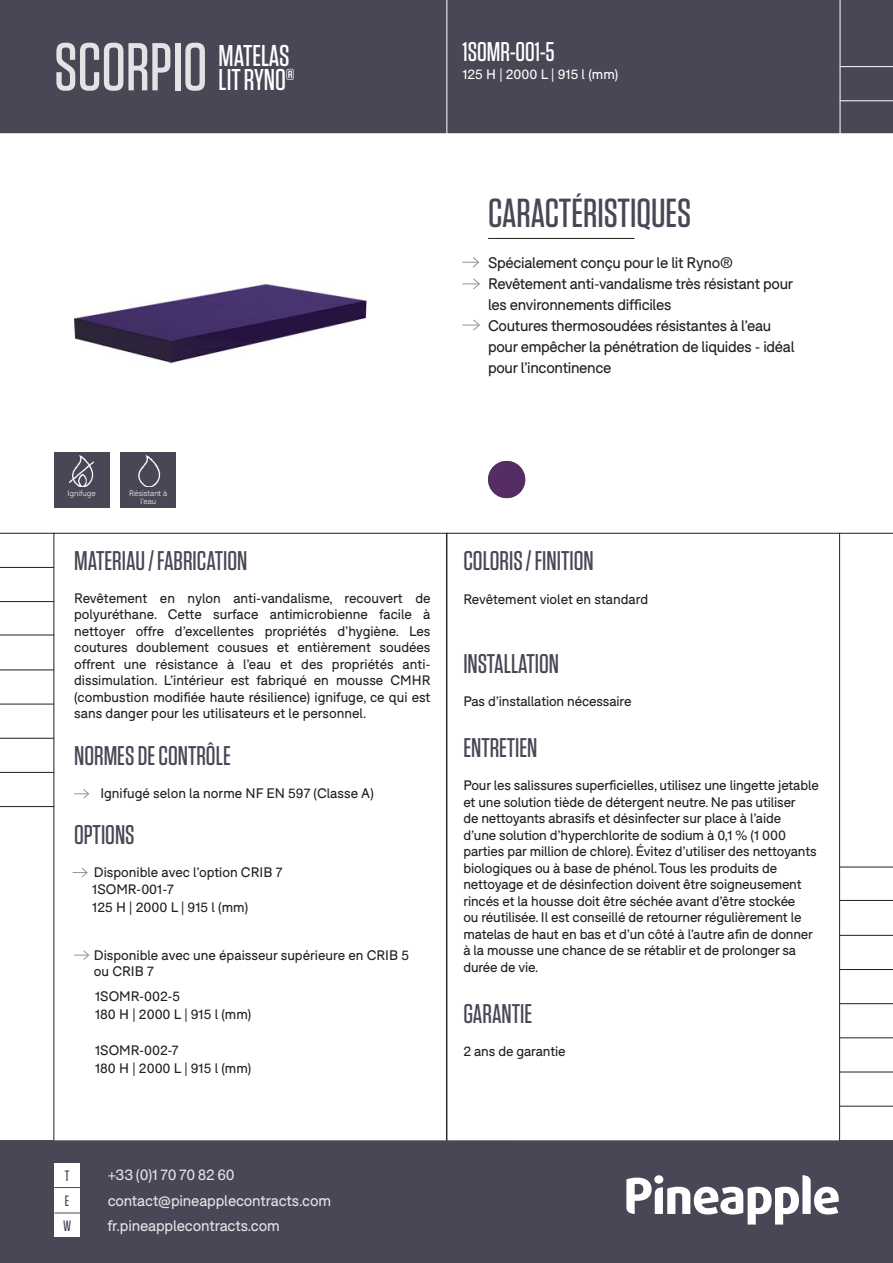
<style>
.page{position:relative;width:893px;height:1263px;background:#fff}
.page>*{position:absolute;margin:0;border:0;box-sizing:border-box;transform-origin:0 0}
.t1{font:500 67.5px "Tungsten";color:#fff}
.t2{font:500 40.5px "Tungsten";color:#4b4656}
.body_1_BLACK{font:500 30px "Tungsten";color:#fff}
.t3{font:500 27px "Tungsten";color:#4b4656}
.t4{font:500 27px "Tungsten";color:#fff}
.t5{font:15px/21px "F37 Bolton";letter-spacing:-.02em;color:#231f20}
.t6{font:15px "F37 Bolton";letter-spacing:-.01em;color:#fff}
.t7{font:500 15px "Tungsten";color:#4b4656}
.t8{font:13.5px/16.5px "F37 Bolton";letter-spacing:-.01em;color:#231f20}
.t9{font:13.5px "F37 Bolton";color:#fff}
.t10{font:300 7.8px/7.8px "F37 Bolton";color:#fff;text-align:center}
</style>
<div class="page">
<svg style="left:73px;top:868px;width:15px;height:10px"></svg>
<img style="left:74px;top:283px;width:293px;height:81px">
<div style="left:1px;top:1px;width:891px;height:131px;background:#4b4656"></div>
<div style="left:0;top:0;width:893px;height:133px;border:2px solid #4b4656"></div>
<div style="left:1px;top:1141px;width:891px;height:121px;background:#4b4656"></div>
<div style="left:0;top:1140px;width:893px;height:123px;border:2px solid #4b4656"></div>
<hr style="left:840px;top:867px;width:53px;height:1px;background:#231f20">
<hr style="left:840px;top:1003px;width:53px;height:1px;background:#231f20">
<hr style="left:840px;top:935px;width:53px;height:1px;background:#231f20">
<hr style="left:840px;top:1072px;width:53px;height:1px;background:#231f20">
<hr style="left:840px;top:1037px;width:53px;height:1px;background:#231f20">
<hr style="left:840px;top:969px;width:53px;height:1px;background:#231f20">
<hr style="left:840px;top:1106px;width:53px;height:1px;background:#231f20">
<hr style="left:840px;top:900px;width:53px;height:1px;background:#231f20">
<svg style="left:626px;top:1175px;width:213px;height:49px"></svg>
<div style="left:654px;top:1175px;width:9px;height:9px;background:#fff;border-radius:50%"></div>
<div style="left:54px;top:1162px;width:26px;height:25px;background:#fff"></div>
<div style="left:54px;top:1187px;width:26px;height:25px;background:#fff"></div>
<svg style="left:54px;top:1187px;width:26px;height:1px"></svg>
<svg style="left:462px;top:257px;width:17px;height:11px"></svg>
<svg style="left:462px;top:278px;width:18px;height:12px"></svg>
<svg style="left:462px;top:319px;width:18px;height:12px"></svg>
<hr style="left:840px;top:533px;width:53px;height:1px;background:#231f20">
<div style="left:54px;top:452px;width:55px;height:55px;background:#4b4656"></div>
<img style="left:69px;top:456px;width:25px;height:31px">
<hr style="left:488px;top:238px;width:146px;height:1px;background:#231f20">
<hr style="left:840px;top:0;width:1px;height:135px;background:#fff">
<hr style="left:840px;top:66px;width:53px;height:1px;background:#fff">
<hr style="left:840px;top:100px;width:53px;height:1px;background:#fff">
<hr style="left:446px;top:0;width:1px;height:134px;background:#fff">
<hr style="left:0;top:601px;width:54px;height:1px;background:#231f20">
<hr style="left:0;top:738px;width:54px;height:1px;background:#231f20">
<hr style="left:0;top:669px;width:54px;height:1px;background:#231f20">
<hr style="left:0;top:533px;width:54px;height:1px;background:#231f20">
<hr style="left:0;top:806px;width:54px;height:1px;background:#231f20">
<hr style="left:0;top:772px;width:54px;height:1px;background:#231f20">
<hr style="left:0;top:704px;width:54px;height:1px;background:#231f20">
<hr style="left:0;top:567px;width:54px;height:1px;background:#231f20">
<hr style="left:0;top:635px;width:54px;height:1px;background:#231f20">
<div style="left:54px;top:1212px;width:26px;height:25px;background:#fff"></div>
<svg style="left:54px;top:1212px;width:26px;height:1px"></svg>
<img style="left:488px;top:461px;width:37px;height:37px;border-radius:19px">
<svg style="left:74px;top:950px;width:15px;height:10px"></svg>
<div style="left:120px;top:452px;width:56px;height:55px;background:#4b4656"></div>
<img style="left:138px;top:456px;width:23px;height:31px">
<svg style="left:74px;top:789px;width:15px;height:10px"></svg>
<h1 class="t1" style="left:54px;top:32px;width:155px">SCORPIO</h1>
<p class="body_1_BLACK" style="left:219px;top:40px;width:73px">MATELAS</p>
<p class="body_1_BLACK" style="left:219px;top:64px;width:78px">LIT RYNO®</p>
<p class="t4" style="left:462px;top:38px;width:94px">1SOMR-001-5</p>
<p class="t9" style="left:462px;top:66px;width:157px">125 H | 2000 L | 915 l (mm)</p>
<p class="t2" style="left:488px;top:192px;width:205px">CARACTÉRISTIQUES</p>
<p class="t5" style="left:488px;top:252px;width:246px">Spécialement conçu pour le lit Ryno®</p>
<p class="t5" style="left:488px;top:273px;width:307px">Revêtement anti-vandalisme très résistant pour les environnements difficiles</p>
<p class="t5" style="left:488px;top:315px;width:308px">Coutures thermosoudées résistantes à l’eau pour empêcher la pénétration de liquides - idéal pour l’incontinence</p>
<p class="t10" style="left:68px;top:489px;width:30px">Ignifuge</p>
<p class="t10" style="left:129px;top:489px;width:40px">Résistant à l’eau</p>
<p class="t3" style="left:74px;top:546px;width:175px">MATERIAU / FABRICATION</p>
<p class="t8" style="left:74px;top:590px;width:358px;text-align:justify">Revêtement en nylon anti-vandalisme, recouvert de polyuréthane. Cette surface antimicrobienne facile à nettoyer offre d’excellentes propriétés d’hygiène. Les coutures doublement cousues et entièrement soudées offrent une résistance à l’eau et des propriétés anti&shy;dissimulation. L’intérieur est fabriqué en mousse CMHR (combustion modifiée haute résilience) ignifuge, ce qui est sans danger pour les utilisateurs et le personnel.</p>
<p class="t3" style="left:74px;top:741px;width:158px">NORMES DE CONTRÔLE</p>
<p class="t8" style="left:100px;top:785px;width:275px">Ignifugé selon la norme NF EN 597 (Classe A)</p>
<p class="t3" style="left:74px;top:821px;width:62px">OPTIONS</p>
<p class="t8" style="left:94px;top:864px;width:190px">Disponible avec l’option CRIB 7</p>
<p class="t8" style="left:92px;top:881px;width:83px">1SOMR-001-7</p>
<p class="t8" style="left:92px;top:899px;width:157px">125 H | 2000 L | 915 l (mm)</p>
<p class="t8" style="left:94px;top:947px;width:317px">Disponible avec une épaisseur supérieure en CRIB 5 ou CRIB 7</p>
<p class="t8" style="left:95px;top:988px;width:87px">1SOMR-002-5</p>
<p class="t8" style="left:95px;top:1006px;width:158px">180 H | 2000 L | 915 l (mm)</p>
<p class="t8" style="left:95px;top:1042px;width:85px">1SOMR-002-7</p>
<p class="t8" style="left:95px;top:1060px;width:158px">180 H | 2000 L | 915 l (mm)</p>
<p class="t3" style="left:463px;top:546px;width:132px">COLORIS / FINITION</p>
<p class="t8" style="left:463px;top:591px;width:186px">Revêtement violet en standard</p>
<p class="t3" style="left:463px;top:650px;width:97px">INSTALLATION</p>
<p class="t8" style="left:463px;top:693px;width:170px">Pas d’installation nécessaire</p>
<p class="t3" style="left:463px;top:734px;width:76px">ENTRETIEN</p>
<p class="t8" style="left:463px;top:777px;width:357px">Pour les salissures superficielles, utilisez une lingette jetable et une solution tiède de détergent neutre. Ne pas utiliser<br>de nettoyants abrasifs et désinfecter sur place à l’aide<br>d’une solution d’hyperchlorite de sodium à 0,1 % (1 000 parties par million de chlore). Évitez d’utiliser des nettoyants biologiques ou à base de phénol. Tous les produits de nettoyage et de désinfection doivent être soigneusement rincés et la housse doit être séchée avant d’être stockée<br>ou réutilisée. Il est conseillé de retourner régulièrement le matelas de haut en bas et d’un côté à l’autre afin de donner à la mousse une chance de se rétablir et de prolonger sa durée de vie.</p>
<p class="t3" style="left:463px;top:999px;width:70px">GARANTIE</p>
<p class="t8" style="left:463px;top:1043px;width:104px">2 ans de garantie</p>
<p class="t7" style="left:65px;top:1168px;width:6px">T</p>
<p class="t6" style="left:107px;top:1166px;width:129px">+33 (0)1 70 70 82 60</p>
<p class="t7" style="left:65px;top:1193px;width:6px">E</p>
<p class="t6" style="left:107px;top:1191px;width:225px">contact@pineapplecontracts.com</p>
<p class="t7" style="left:63px;top:1218px;width:10px">W</p>
<p class="t6" style="left:107px;top:1217px;width:174px">fr.pineapplecontracts.com</p>
</div>
